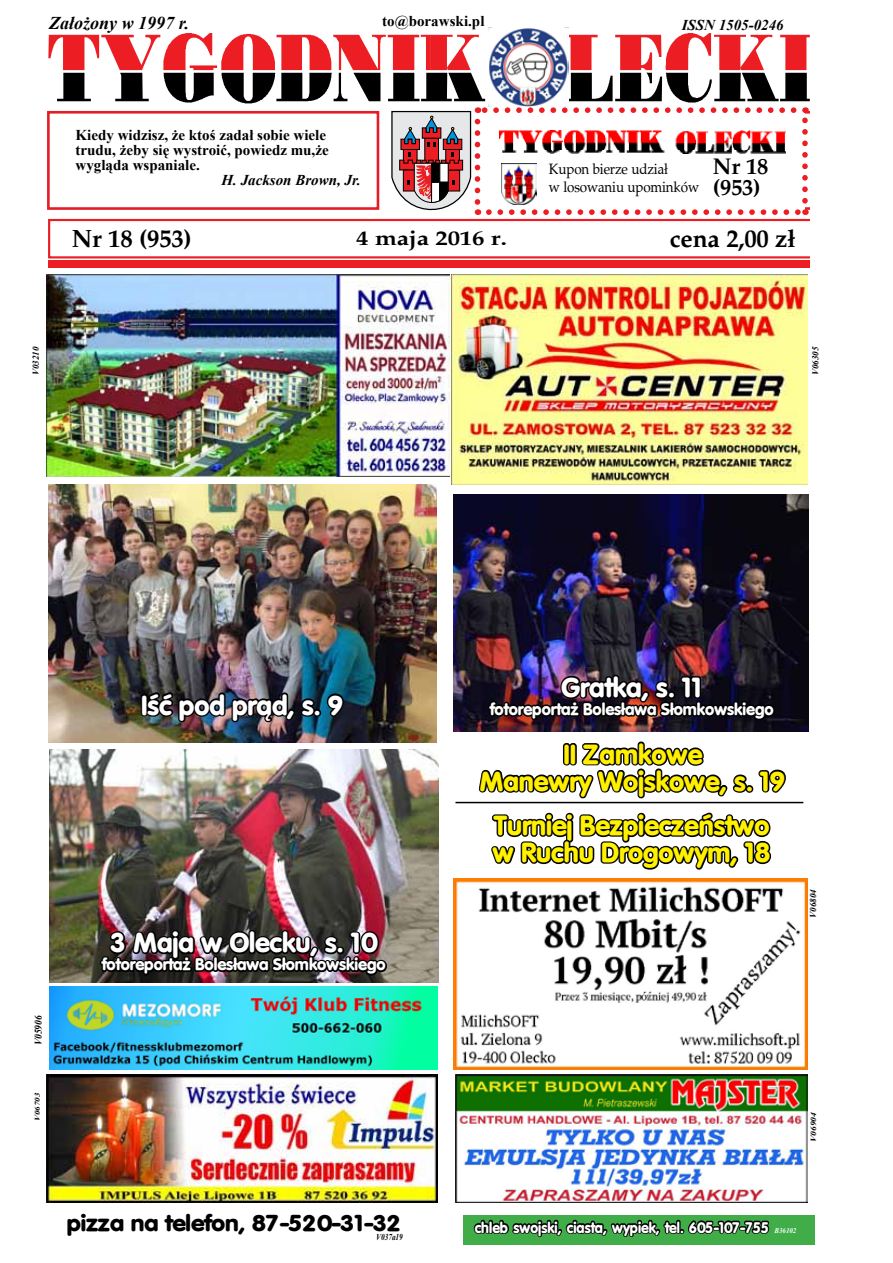
<style>
.page{position:relative;width:893px;height:1263px;background:#fff}
.page>*{position:absolute;margin:0;border:0;box-sizing:border-box;transform-origin:0 0}
.t1{font:700 27px "Vogue";color:#fff}
.t2{font:700 27px/27px "Vogue";color:#fff200}
.t3{font:700 27px/27px "Vogue";color:#ffef00;text-align:center}
.t4{font:700 24.75px "Palm Springs";letter-spacing:-.01em;color:#000}
.t5{font:700 22.5px "Vogue";color:#000;scale:1.09 1}
.t6{font:700 22.5px/21px "Palm Springs";letter-spacing:-.01em;color:#000}
.t7{font:700 20.25px "Palm Springs";letter-spacing:-.01em;color:#000;scale:1.22 1}
.t8{font:italic 700 18px "Times New Roman";color:#000}
.t9{font:700 16.5px "Vogue";color:#fff}
.t10{font:700 15px/15px "Times New Roman";color:#000}
.t11{font:700 15px "Vogue";letter-spacing:.005em;color:#fff;scale:.94 1}
.t12{font:15px/18px "Palm Springs";letter-spacing:-.01em;color:#000;scale:.89 1}
.t13{font:italic 700 15px "Times New Roman";color:#000}
.t14{font:italic 700 10.35px "Times New Roman";color:#000;scale:.92 1}
.t15{font:italic 700 9px "Times New Roman";color:#000}
.t16{font:italic 700 9px "Times New Roman";color:#000;scale:.81 1}
.t17{font:italic 700 7.95px "Times New Roman";color:#000;scale:1.19 1}
.t18{font:italic 700 7.35px "Times New Roman";color:#000;scale:1.24 1}
.s1{font-family:"Times New Roman";font-style:italic;font-size:7.35px}
</style>
<div class="page">
<div style="left:49px;top:260px;width:761px;height:8px;background:#ed1d24"></div>
<svg style="left:48px;top:33px;width:762px;height:225px"></svg>
<img style="left:500px;top:130px;width:285px;height:23px">
<img style="left:501px;top:163px;width:36px;height:42px">
<img style="left:455px;top:1074px;width:352px;height:128px">
<div style="left:463px;top:1215px;width:352px;height:29px;background:#41ad49"></div>
<svg style="left:473px;top:1219px;width:297px;height:18px"></svg>
<img style="left:47px;top:275px;width:402px;height:201px">
<img style="left:47px;top:1074px;width:390px;height:128px">
<img style="left:451px;top:275px;width:357px;height:210px">
<img style="left:453px;top:878px;width:355px;height:191px">
<img style="left:489px;top:28px;width:79px;height:79px">
<img style="left:49px;top:986px;width:388px;height:83px">
<img style="left:48px;top:485px;width:389px;height:257px">
<img style="left:138px;top:690px;width:208px;height:35px">
<img style="left:49px;top:749px;width:389px;height:233px">
<img style="left:97px;top:927px;width:291px;height:54px">
<img style="left:453px;top:495px;width:355px;height:237px">
<img style="left:485px;top:672px;width:291px;height:54px">
<svg style="left:478px;top:741px;width:308px;height:58px"></svg>
<hr style="left:455px;top:802px;width:348px;height:1px;background:#000">
<svg style="left:491px;top:812px;width:281px;height:58px"></svg>
<p class="t8" style="left:49px;top:10px;width:142px">Założony w 1997 r.</p>
<p class="t10" style="left:382px;top:13px;width:104px">to@borawski.pl</p>
<p class="t10" style="left:76px;top:127px;width:255px">Kiedy widzisz, że ktoś zadał sobie wiele trudu, żeby się wystroić, powiedz mu,że wygląda wspaniale.</p>
<p class="t13" style="left:222px;top:170px;width:141px">H. Jackson Brown, Jr.</p>
<p class="t13" style="left:682px;top:14px;width:104px">ISSN 1505-0246</p>
<p class="t12" style="left:549px;top:160px;width:170px">Kupon bierze udział<br>w losowaniu upominków</p>
<h3 class="t6" style="left:713px;top:156px;width:57px">Nr 18 (953)</h3>
<h2 class="t4" style="left:72px;top:224px;width:121px">Nr 18 (953)</h2>
<h3 class="t7" style="left:356px;top:226px;width:124px">4 maja 2016 r.</h3>
<h2 class="t4" style="left:670px;top:223px;width:127px">cena 2,00 zł</h2>
<p class="t15" style="left:30px;top:375px;width:30px;rotate:-90deg">V03210</p>
<p class="t15" style="left:809px;top:375px;width:30px;rotate:-90deg">V06305</p>
<h1 class="t1" style="left:141px;top:688px;width:204px">Iść pod prąd, s. 9</h1>
<p class="t14" style="left:31px;top:1045px;width:34px;rotate:-90deg">V05906</p>
<p class="t18" style="left:32px;top:1121px;width:24px;rotate:-90deg">V06703</p>
<h1 class="t1" style="left:111px;top:925px;width:267px">3 Maja w Olecku, s. 10</h1>
<p class="t9" style="left:102px;top:954px;width:285px">fotoreportaż Bolesława Słomkowskiego</p>
<h1 class="t1" style="left:561px;top:670px;width:142px">Gratka, s. 11</h1>
<p class="t9" style="left:490px;top:698px;width:285px">fotoreportaż Bolesława Słomkowskiego</p>
<h1 class="t3" style="left:480px;top:740px;width:307px">II Zamkowe<br>Manewry Wojskowe, s. 19</h1>
<h1 class="t2" style="left:493px;top:811px;width:279px">Turniej Bezpieczeństwo w Ruchu Drogowym, 18</h1>
<p class="t15" style="left:807px;top:918px;width:30px;rotate:-90deg">V06804</p>
<p class="t17" style="left:808px;top:1142px;width:27px;rotate:-90deg">V06904</p>
<h3 class="t5" style="left:67px;top:1208px;width:309px">pizza na telefon, 87-520-31-32</h3>
<p class="t11" style="left:475px;top:1217px;width:344px">chleb swojski, ciasta, wypiek, tel. 605-107-755 <span class="s1">B36102</span></p>
<p class="t16" style="left:376px;top:1231px;width:34px">V037a19</p>
</div>
